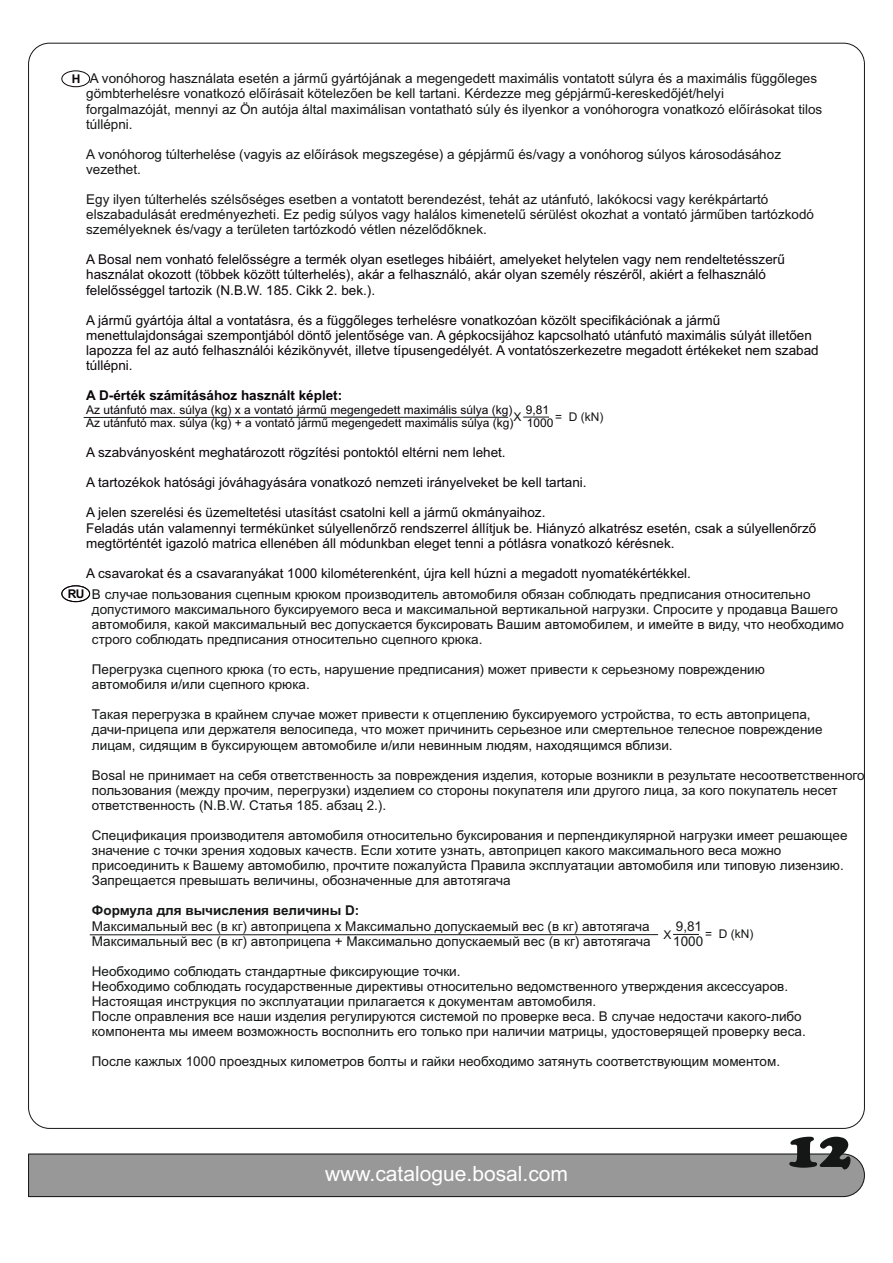
<style>
.page{position:relative;width:893px;height:1263px;background:#fff}
.page>*{position:absolute;margin:0;border:0;box-sizing:border-box;transform-origin:0 0}
.t1{font:900 54px "Cooper";color:#151616}
.t2{font:21px "Arial";color:#fff}
.t3{font:13.5px/15.1px "Arial";color:#151616}
.t4{font:13.5px/15.1px "Arial";color:#0a0509}
.t5{font:700 13.5px "Arial";color:#0a0509}
.t6{font:700 13.5px "Arial";color:#151616}
.t7{font:12px/13.4px "Arial";color:#0a0509}
.t8{font:12px "Arial";color:#151616}
.t9{font:700 12px "Arial";color:#0a0509}
</style>
<div class="page">
<svg style="left:61px;top:70px;width:29px;height:17px"></svg>
<hr style="left:84px;top:417px;width:424px;height:1px;background:#151616">
<hr style="left:90px;top:934px;width:568px;height:1px;background:#151616">
<svg style="left:523px;top:417px;width:26px;height:1px"></svg>
<svg style="left:673px;top:934px;width:26px;height:1px"></svg>
<svg style="left:61px;top:585px;width:29px;height:17px"></svg>
<svg style="left:28px;top:1153px;width:837px;height:44px;background:#929293"></svg>
<p class="t3" style="left:86px;top:72px;width:738px">A vonóhorog használata esetén a jármű gyártójának a megengedett maximális vontatott súlyra és a maximális függőleges gömbterhelésre vonatkozó előírásait kötelezően be kell tartani. Kérdezze meg gépjármű-kereskedőjét/helyi<br>forgalmazóját, mennyi az Ön autója által maximálisan vontatható súly és ilyenkor a vonóhorogra vonatkozó előírásokat tilos túllépni.</p>
<p class="t3" style="left:86px;top:148px;width:696px">A vonóhorog túlterhelése (vagyis az előírások megszegése) a gépjármű és/vagy a vonóhorog súlyos károsodásához vezethet.</p>
<p class="t3" style="left:86px;top:193px;width:729px">Egy ilyen túlterhelés szélsőséges esetben a vontatott berendezést, tehát az utánfutó, lakókocsi vagy kerékpártartó elszabadulását eredményezheti. Ez pedig súlyos vagy halálos kimenetelű sérülést okozhat a vontató járműben tartózkodó személyeknek és/vagy a területen tartózkodó vétlen nézelődőknek.</p>
<p class="t4" style="left:86px;top:253px;width:700px">A Bosal nem vonható felelősségre a termék olyan esetleges hibáiért, amelyeket helytelen vagy nem rendeltetésszerű használat okozott (többek között túlterhelés), akár a felhasználó, akár olyan személy részéről, akiért a felhasználó felelősséggel tartozik (N.B.W. 185. Cikk 2. bek.).</p>
<p class="t4" style="left:86px;top:314px;width:734px">A jármű gyártója által a vontatásra, és a függőleges terhelésre vonatkozóan közölt specifikációnak a jármű menettulajdonságai szempontjából döntő jelentősége van. A gépkocsijához kapcsolható utánfutó maximális súlyát illetően lapozza fel az autó felhasználói kézikönyvét, illetve típusengedélyét. A vontatószerkezetre megadott értékeket nem szabad túllépni.</p>
<p class="t5" style="left:86px;top:390px;width:258px">A D-érték számításához használt képlet:</p>
<p class="t7" style="left:86px;top:404px;width:469px">Az utánfutó max. súlya (kg) x a vontató jármű megengedett maximális súlya (kg) 9,81<br>Az utánfutó max. súlya (kg) + a vontató jármű megengedett maximális súlya (kg) 1000</p>
<p class="t4" style="left:86px;top:446px;width:421px">A szabványosként meghatározott rögzítési pontoktól eltérni nem lehet.</p>
<p class="t4" style="left:86px;top:476px;width:502px">A tartozékok hatósági jóváhagyására vonatkozó nemzeti irányelveket be kell tartani.</p>
<p class="t4" style="left:86px;top:506px;width:732px">A jelen szerelési és üzemeltetési utasítást csatolni kell a jármű okmányaihoz.<br>Feladás után valamennyi termékünket súlyellenőrző rendszerrel állítjuk be. Hiányzó alkatrész esetén, csak a súlyellenőrző megtörténtét igazoló matrica ellenében áll módunkban eleget tenni a pótlásra vonatkozó kérésnek.</p>
<p class="t4" style="left:86px;top:567px;width:606px">A csavarokat és a csavaranyákat 1000 kilométerenként, újra kell húzni a megadott nyomatékértékkel.</p>
<p class="t9" style="left:72px;top:74px;width:10px">H</p>
<p class="t8" style="left:555px;top:412px;width:50px">= D (kN)</p>
<p class="t8" style="left:514px;top:413px;width:10px">X</p>
<p class="t9" style="left:68px;top:589px;width:18px">RU</p>
<p class="t3" style="left:92px;top:588px;width:754px">В случае пользования сцепным крюком производитель автомобиля обязан соблюдать предписания относительно допустимого максимального буксируемого веса и максимальной вертикальной нагрузки. Спросите у продавца Вашего автомобиля, какой максимальный вес допускается буксировать Вашим автомобилем, и имейте в виду, что необходимо строго соблюдать предписания относительно сцепного крюка.</p>
<p class="t3" style="left:92px;top:663px;width:674px">Перегрузка сцепного крюка (то есть, нарушение предписания) может привести к серьезному повреждению автомобиля и/или сцепного крюка.</p>
<p class="t3" style="left:92px;top:708px;width:732px">Такая перегрузка в крайнем случае может привести к отцеплению буксируемого устройства, то есть автоприцепа, дачи-прицепа или держателя велосипеда, что может причинить серьезное или смертельное телесное повреждение лицам, сидящим в буксирующем автомобиле и/или невинным людям, находящимся вблизи.</p>
<p class="t3" style="left:92px;top:769px;width:774px">Bosal не принимает на себя ответственность за повреждения изделия, которые возникли в результате несоответственного пользования (между прочим, перегрузки) изделием со стороны покупателя или другого лица, за кого покупатель несет ответственность (N.B.W. Cтатья 185. абзац 2.).</p>
<p class="t3" style="left:92px;top:829px;width:757px">Спецификация производителя автомобиля относительно буксирования и перпендикулярной нагрузки имеет решающее значение с точки зрения ходовых качеств. Если хотите узнать, автоприцеп какого максимального веса можно присоединить к Вашему автомобилю, прочтите пожалуйста Правила эксплуатации автомобиля или типовую лизензию.<br>Запрещается превышать величины, обозначенные для автотягача</p>
<p class="t6" style="left:92px;top:906px;width:269px">Формула для вычисления величины D:</p>
<p class="t3" style="left:92px;top:919px;width:559px">Максимальный вес (в кг) автоприцепа х Максимально допускаемый вес (в кг) автотягача</p>
<p class="t3" style="left:676px;top:919px;width:28px">9,81</p>
<p class="t3" style="left:92px;top:934px;width:560px">Максимальный вес (в кг) автоприцепа + Максимально допускаемый вес (в кг) автотягача</p>
<p class="t3" style="left:673px;top:934px;width:32px">1000</p>
<p class="t3" style="left:92px;top:965px;width:715px">Необходимо соблюдать стандартные фиксирующие точки.<br>Необходимо соблюдать государственные директивы относительно ведомственного утверждения аксессуаров.<br>Настоящая инструкция по эксплуатации прилагается к документам автомобиля.<br>После оправления все наши изделия регулируются системой по проверке веса. В случае недостачи какого-либо компонента мы имеем возможность восполнить его только при наличии матрицы, удостоверящей проверку веса.</p>
<p class="t3" style="left:92px;top:1055px;width:690px">После кажлых 1000 проездных километров болты и гайки необходимо затянуть соответствующим моментом.</p>
<p class="t8" style="left:705px;top:930px;width:50px">= D (kN)</p>
<p class="t8" style="left:663px;top:930px;width:10px">X</p>
<h2 class="t2" style="left:325px;top:1165px;width:244px">www.catalogue.bosal.com</h2>
<h1 class="t1" style="left:787px;top:1131px;width:66px">12</h1>
</div>
